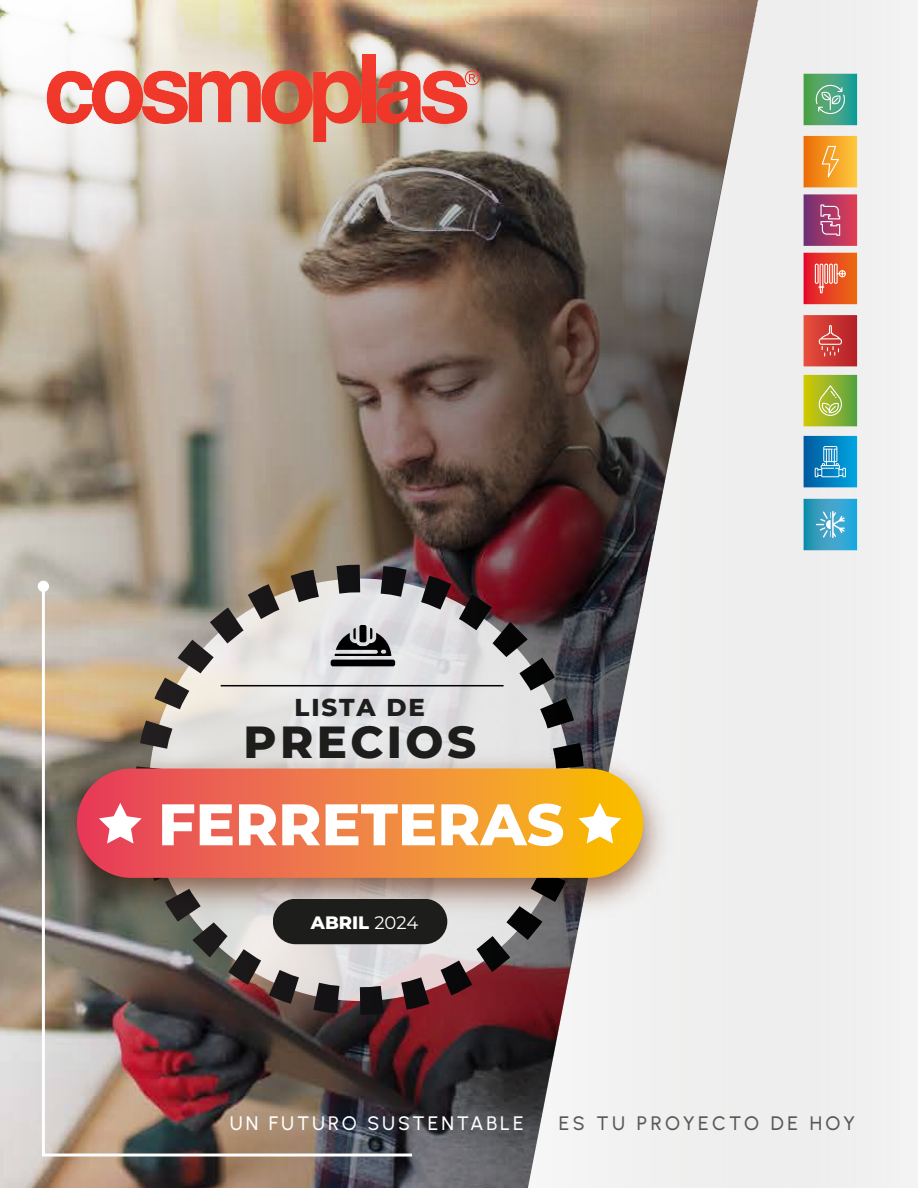
<style>
.page{position:relative;width:918px;height:1188px;background:#fff}
.page>*{position:absolute;margin:0;border:0;box-sizing:border-box;transform-origin:0 0}
.t1{font:800 58.5px "Montserrat";color:#fff}
.t2{font:800 45px "Montserrat";letter-spacing:.075em;color:#1d1d1b}
.t3{font:800 24.45px "Montserrat";letter-spacing:.075em;color:#1d1d1b}
.t4{font:500 19.5px "Urbanist";letter-spacing:.15em;color:#fff}
.t5{font:500 19.5px "Urbanist";letter-spacing:.175em;color:#575756}
.t6{font:800 18px "Montserrat";color:#fff}
.s1{font-weight:400}
</style>
<div class="page">
<div style="left:391px;top:0;width:527px;height:1188px;background:#efefef"></div>
<img style="left:0;top:366px;width:688px;height:822px">
<img style="left:40px;top:583px;width:375px;height:575px">
<div style="left:38px;top:581px;width:11px;height:11px;background:#fff;border-radius:50%"></div>
<svg style="left:149px;top:579px;width:422px;height:422px"></svg>
<div style="left:135px;top:565px;width:450px;height:450px;border:28px dashed #fff;border-radius:50%"></div>
<img style="left:38px;top:741px;width:644px;height:187px">
<svg style="left:77px;top:769px;width:566px;height:109px;background:#ef813c"></svg>
<svg style="left:578px;top:803px;width:43px;height:41px"></svg>
<svg style="left:99px;top:803px;width:43px;height:41px"></svg>
<div style="left:273px;top:899px;width:174px;height:45px;background:#1d1d1b;border-radius:23px"></div>
<div style="left:331px;top:660px;width:64px;height:6px;background:#010101;border-radius:2px"></div>
<svg style="left:335px;top:628px;width:56px;height:28px"></svg>
<div style="left:359px;top:625px;width:7px;height:17px;background:#010101;border-radius:2px"></div>
<hr style="left:221px;top:685px;width:283px;height:1px;background:#010101">
<svg style="left:804px;top:253px;width:53px;height:51px;background:#ea5538"></svg>
<svg style="left:804px;top:74px;width:53px;height:51px;background:#4ea980"></svg>
<svg style="left:804px;top:136px;width:53px;height:51px;background:#f59f2a"></svg>
<svg style="left:804px;top:375px;width:53px;height:51px;background:#9bb932"></svg>
<svg style="left:804px;top:315px;width:53px;height:51px;background:#cf403b"></svg>
<svg style="left:804px;top:499px;width:53px;height:51px;background:#3ea7cb"></svg>
<svg style="left:804px;top:194px;width:53px;height:52px;background:#af436f"></svg>
<svg style="left:804px;top:436px;width:53px;height:51px;background:#178bc6"></svg>
<svg style="left:0;top:0;width:759px;height:366px;background:#a69282"></svg>
<p class="t3" style="left:295px;top:689px;width:132px">LISTA DE</p>
<h2 class="t2" style="left:244px;top:709px;width:234px">PRECIOS</h2>
<h1 class="t1" style="left:158px;top:782px;width:408px">FERRETERAS</h1>
<p class="t6" style="left:311px;top:909px;width:109px">ABRIL <span class="s1">2024</span></p>
<p class="t4" style="left:230px;top:1110px;width:295px">UN FUTURO SUSTENTABLE</p>
<p class="t5" style="left:559px;top:1110px;width:298px">ES TU PROYECTO DE HOY</p>
</div>
